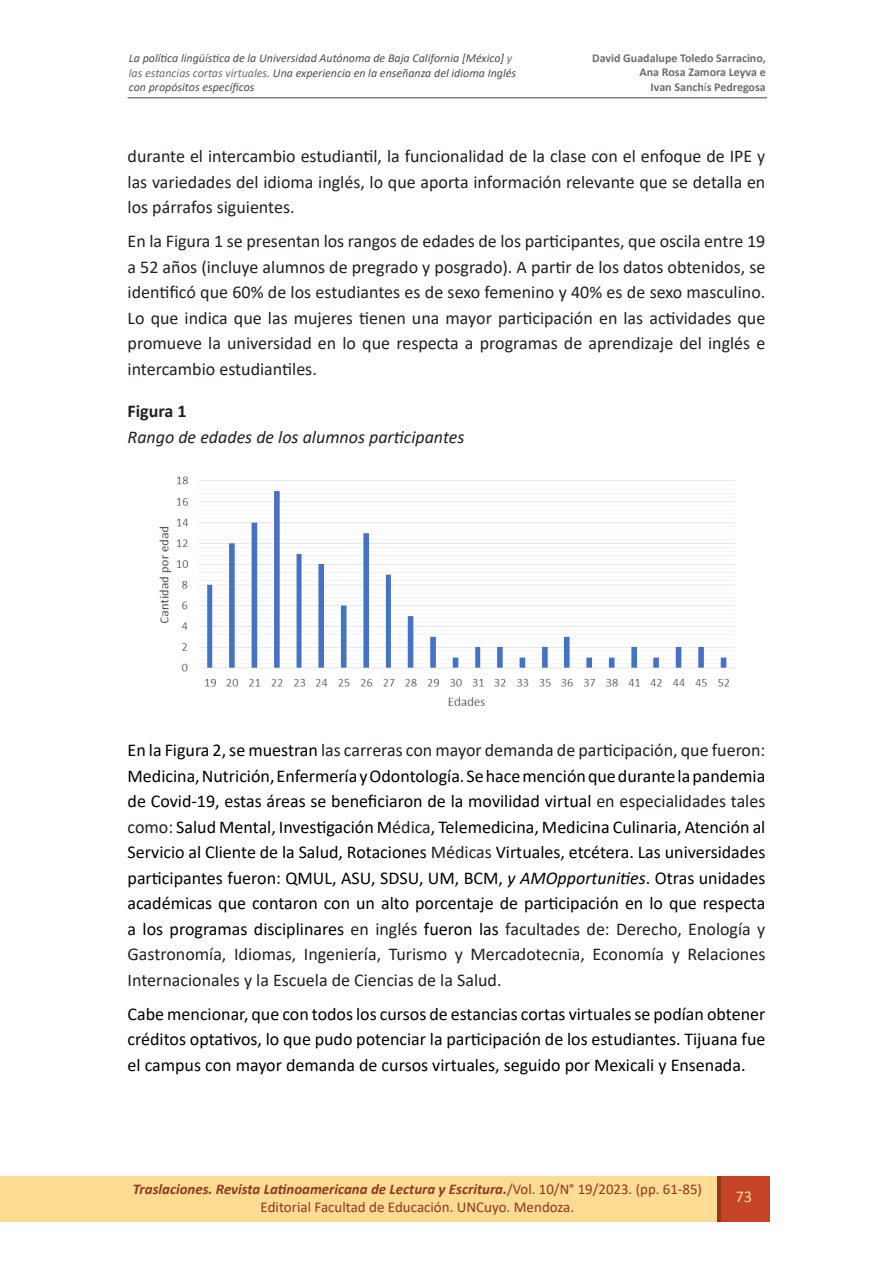
<style>
.page{position:relative;width:893px;height:1263px;background:#fff}
.page>*{position:absolute;margin:0;border:0;box-sizing:border-box;transform-origin:0 0}
.t1{font:18px/25.5px "Calibri";color:#000;text-align:justify}
.t2{font:18px/25.5px "Calibri";color:#231f20;text-align:justify}
.t3{font:italic 18px "Calibri";color:#231f20}
.t4{font:700 18px "Calibri";color:#231f20}
.t5{font:16.5px "Calibri";color:#fcdb92}
.t6{font:15px "Calibri";color:#91371e}
.t7{font:italic 700 14.85px "Calibri";color:#91371e}
.Título_Principal{font:italic 12px/14.4px "Calibri";color:#4d4d4d}
.t8{font:700 12px/14.4px "Calibri";color:#6c6d70;text-align:right}
.s1{color:#6c6d70}
.s2{font-weight:400}
.s3{color:#231f20}
.s4{font-style:italic}
.s5{font-weight:400;font-style:normal}
</style>
<div class="page">
<div style="left:718px;top:1176px;width:52px;height:46px;background:#c54427"></div>
<div style="left:0;top:1176px;width:719px;height:46px;background:#fcdb92"></div>
<hr style="left:718px;top:1176px;width:3px;height:46px;background:#91371e">
<hr style="left:128px;top:97px;width:639px;height:1px;background:#57585a">
<img style="left:159px;top:476px;width:576px;height:230px">
<p class="Título_Principal" style="left:129px;top:51px;width:389px">La política lingüística de la Universidad Autónoma de Baja California [México] <span class="s1">y las estancias cortas virtuales.</span> Una experiencia en la enseñanza del idioma Inglés con propósitos específicos</p>
<p class="t8" style="left:592px;top:51px;width:175px">David Guadalupe Toledo Sarracino,</p>
<p class="t8" style="left:640px;top:65px;width:128px">Ana Rosa Zamora Leyva e<br>Ivan Sanch<span class="s2">í</span>s Pedregosa</p>
<p class="t2" style="left:128px;top:143px;width:639px">durante el intercambio estudiantil, la funcionalidad de la clase con el enfoque de IPE y las variedades del idioma inglés, lo que aporta información relevante que se detalla en los párrafos siguientes.</p>
<p class="t2" style="left:128px;top:228px;width:639px">En la Figura 1 se presentan los rangos de edades de los participantes, que oscila entre 19 a 52 años (incluye alumnos de pregrado y posgrado). A partir de los datos obtenidos, se identificó que 60% de los estudiantes es de sexo femenino y 40% es de sexo masculino.<br>Lo que indica que las mujeres tienen una mayor participación en las actividades que promueve la universidad en lo que respecta a programas de aprendizaje del inglés e intercambio estudiantiles.</p>
<p class="t4" style="left:128px;top:399px;width:60px">Figura 1</p>
<p class="t3" style="left:128px;top:424px;width:338px">Rango de edades de los alumnos participantes</p>
<p class="t1" style="left:128px;top:737px;width:639px">En la Figura 2, se muestran <span class="s3">las carreras con mayor demanda de participación, que fueron:<br></span>Medicina, Nutrición, Enfermería y Odontología. Se hace mención que durante la pandemia de Covid-19, estas áreas se beneficiaron de la movilidad virtual <span class="s3">en especialidades tales como:</span> Salud Mental, Investigación M<span class="s3">édica</span>, Telemedicina, Medicina Culinaria, Atención al Servicio al Cliente de la Salud, Rotaciones <span class="s3">Médicas</span> Virtuales, etcétera. Las universidades participantes fueron: QMUL, ASU, SDSU, UM, BCM, <span class="s4">y AMOpportunities</span>. Otras unidades académicas que contaron con un alto porcentaje de participación en lo que respecta a los programas disciplinares <span class="s3">en inglés</span> fueron las <span class="s3">facultades de: Derecho, Enología y Gastronomía, Idiomas, Ingeniería, Turismo y Mercadotecnia, Economía y Relaciones Internacionales y la Escuela de Ciencias de la Salud.</span></p>
<p class="t1" style="left:128px;top:1000px;width:639px">Cabe mencionar, que con todos los cursos de estancias cortas virtuales se podían obtener créditos optativos, lo que pudo potenciar la participación de los estudiantes. Tijuana fue el campus con mayor demanda de cursos virtuales, seguido por Mexicali y Ensenada.</p>
<p class="t7" style="left:133px;top:1179px;width:571px">Traslaciones. Revista Latinoamericana de Lectura y Escritura.<span class="s5">/Vol. 10/N° 19/2023. (pp. 61-85)</span></p>
<p class="t6" style="left:261px;top:1197px;width:315px">Editorial Facultad de Educación. UNCuyo. Mendoza.</p>
<p class="t5" style="left:736px;top:1185px;width:18px">73</p>
</div>
